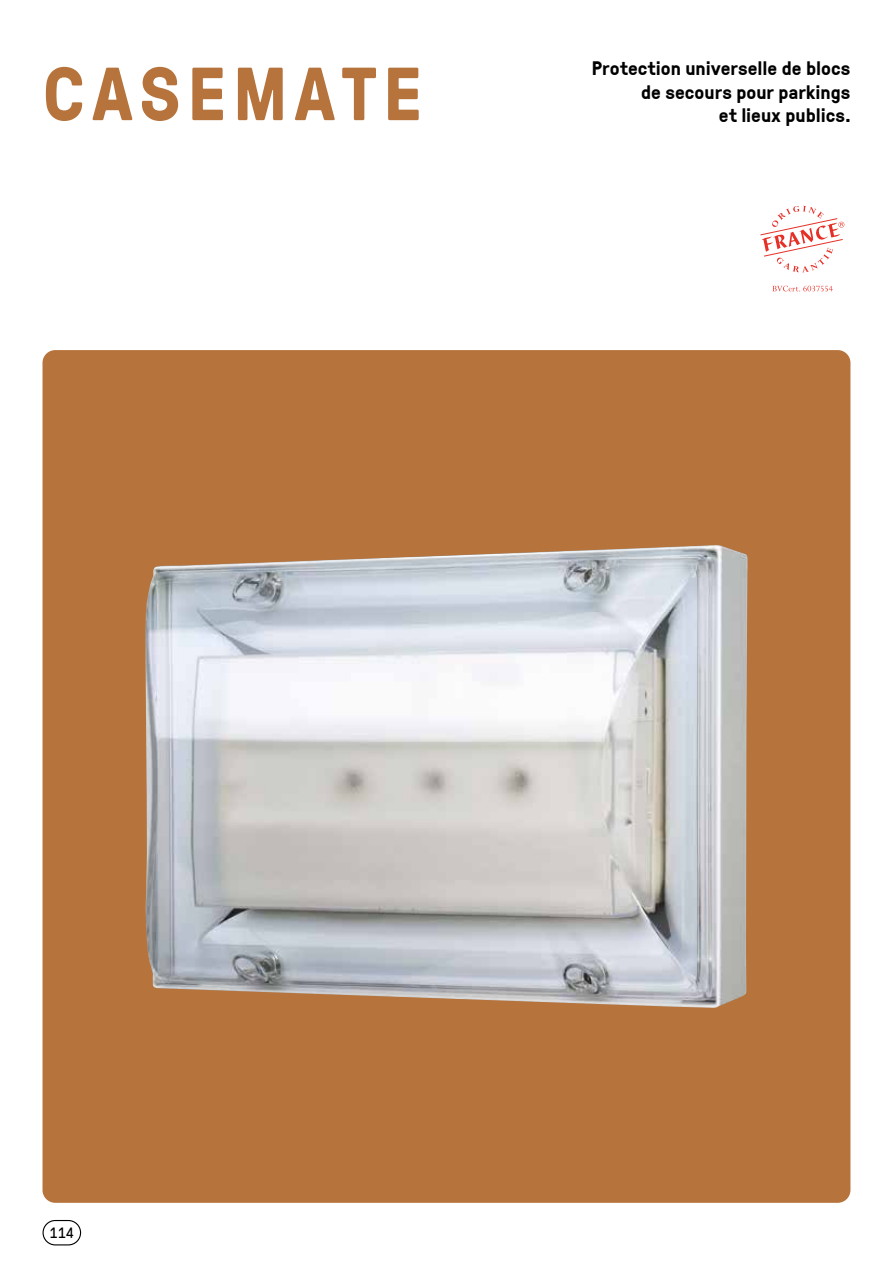
<style>
.page{position:relative;width:893px;height:1263px;background:#fff}
.page>*{position:absolute;margin:0;border:0;box-sizing:border-box;transform-origin:0 0}
.t1{font:700 75px "GT Pressura";letter-spacing:.095em;color:#b6733b}
.t2{font:700 19.5px/23.4px "GT Pressura";color:#000;text-align:right}
.t3{font:15px "GT Pressura Pro Mono";color:#000}
</style>
<div class="page">
<div style="left:43px;top:1220px;width:38px;height:25px;border:1px solid #000;border-radius:12px"></div>
<div style="left:43px;top:350px;width:807px;height:853px;background:#b6733b;border-radius:13px"></div>
<img style="left:145px;top:545px;width:603px;height:463px">
<svg style="left:760px;top:206px;width:84px;height:66px"></svg>
<svg style="left:772px;top:286px;width:61px;height:6px"></svg>
<h1 class="t1" style="left:43px;top:39px;width:381px">CASEMATE</h1>
<p class="t2" style="left:592px;top:56px;width:260px">Protection universelle de blocs de secours pour parkings<br>et lieux publics.</p>
<p class="t3" style="left:50px;top:1224px;width:26px">114</p>
</div>
